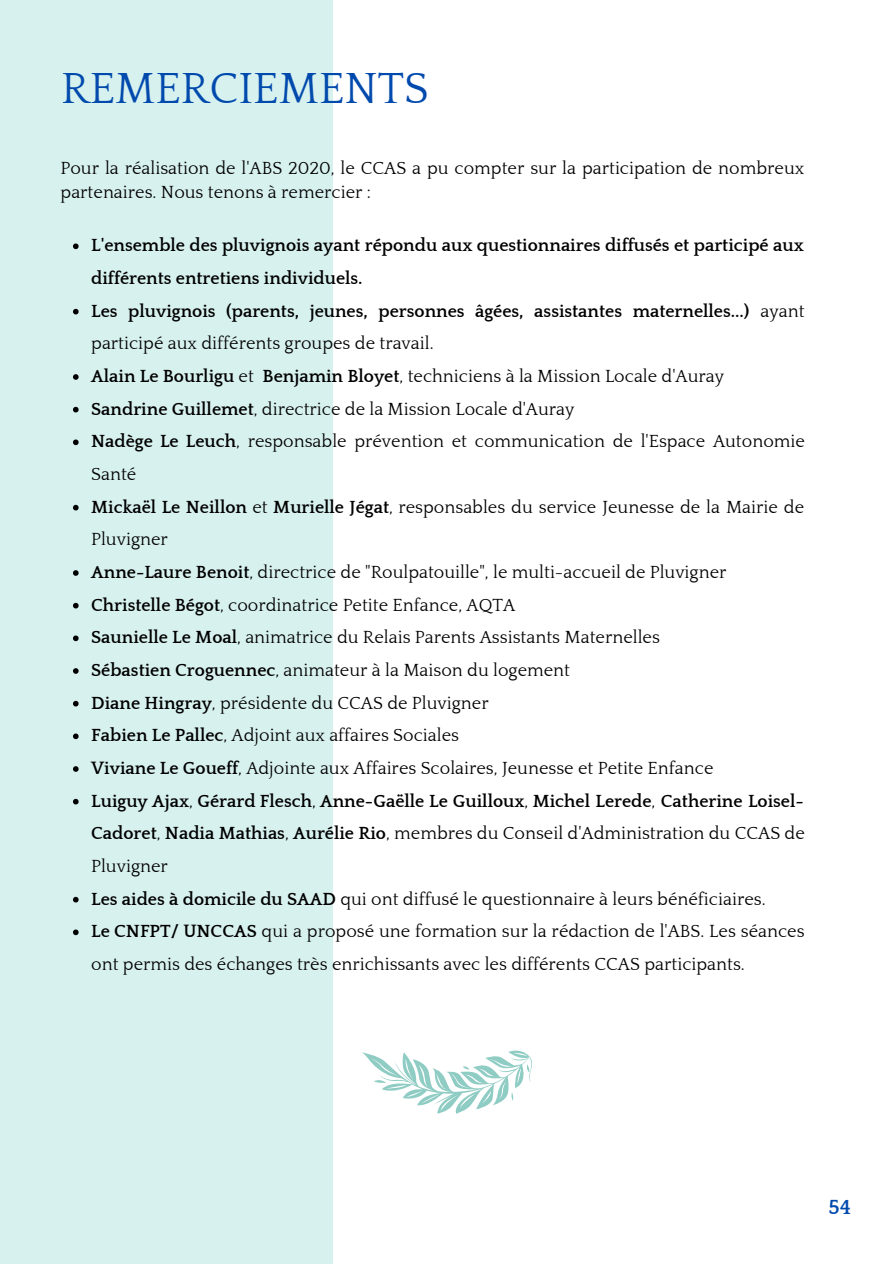
<style>
.page{position:relative;width:894px;height:1264px;background:#fff}
.page>*{position:absolute;margin:0;border:0;box-sizing:border-box;transform-origin:0 0}
.t1{font:44.55px "Quattrocento";color:#004aad}
.t2{font:700 21px "Quattrocento";color:#004aad}
.t3{font:18px/32.7px "Quattrocento";color:#000}
.s1{font-weight:700}
</style>
<div class="page">
<div style="left:0;top:0;width:332px;height:1263px;background:#d7f1ef"></div>
<svg style="left:362px;top:1050px;width:170px;height:63px"></svg>
<svg style="left:73px;top:243px;width:6px;height:6px"></svg>
<svg style="left:73px;top:309px;width:6px;height:5px"></svg>
<svg style="left:73px;top:374px;width:6px;height:6px"></svg>
<svg style="left:73px;top:407px;width:6px;height:5px"></svg>
<svg style="left:73px;top:439px;width:6px;height:6px"></svg>
<svg style="left:73px;top:505px;width:6px;height:5px"></svg>
<svg style="left:73px;top:570px;width:6px;height:6px"></svg>
<svg style="left:73px;top:603px;width:6px;height:5px"></svg>
<svg style="left:73px;top:635px;width:6px;height:6px"></svg>
<svg style="left:73px;top:668px;width:6px;height:5px"></svg>
<svg style="left:73px;top:701px;width:6px;height:5px"></svg>
<svg style="left:73px;top:733px;width:6px;height:6px"></svg>
<svg style="left:73px;top:766px;width:6px;height:5px"></svg>
<svg style="left:73px;top:798px;width:6px;height:6px"></svg>
<svg style="left:73px;top:896px;width:6px;height:6px"></svg>
<svg style="left:73px;top:929px;width:6px;height:6px"></svg>
<h1 class="t1" style="left:61px;top:66px;width:369px">REMERCIEMENTS</h1>
<p class="t3" style="left:61px;top:156px;width:745px;line-height:24.8px">Pour la réalisation de l'ABS 2020, le CCAS a pu compter sur la participation de nombreux partenaires. Nous tenons à remercier :</p>
<p class="t3" style="left:91px;top:230px;width:715px"><span class="s1">L'ensemble des pluvignois ayant répondu aux questionnaires diffusés et participé aux différents entretiens individuels.<br>Les pluvignois (parents, jeunes, personnes âgées, assistantes maternelles...)</span> ayant participé aux différents groupes de travail.<br><span class="s1">Alain Le Bourligu</span> et <span class="s1">Benjamin Bloyet</span>, techniciens à la Mission Locale d'Auray<br><span class="s1">Sandrine Guillemet</span>, directrice de la Mission Locale d'Auray<br><span class="s1">Nadège Le Leuch</span>, responsable prévention et communication de l'Espace Autonomie Santé<br><span class="s1">Mickaël Le Neillon</span> et <span class="s1">Murielle Jégat</span>, responsables du service Jeunesse de la Mairie de Pluvigner<br><span class="s1">Anne-Laure Benoit</span>, directrice de "Roulpatouille", le multi-accueil de Pluvigner <span class="s1">Christelle Bégot</span>, coordinatrice Petite Enfance, AQTA<br><span class="s1">Saunielle Le Moal</span>, animatrice du Relais Parents Assistants Maternelles<br><span class="s1">Sébastien Croguennec</span>, animateur à la Maison du logement<br><span class="s1">Diane Hingray</span>, présidente du CCAS de Pluvigner<br><span class="s1">Fabien Le Pallec</span>, Adjoint aux affaires Sociales<br><span class="s1">Viviane Le Goueff</span>, Adjointe aux Affaires Scolaires, Jeunesse et Petite Enfance<br><span class="s1">Luiguy Ajax</span>, <span class="s1">Gérard Flesch</span>, <span class="s1">Anne-Gaëlle Le Guilloux</span>, <span class="s1">Michel Lerede</span>, <span class="s1">Catherine Loisel-Cadoret</span>, <span class="s1">Nadia Mathias</span>, <span class="s1">Aurélie Rio</span>, membres du Conseil d'Administration du CCAS de Pluvigner<br><span class="s1">Les aides à domicile du SAAD</span> qui ont diffusé le questionnaire à leurs bénéficiaires.<br><span class="s1">Le CNFPT/ UNCCAS</span> qui a proposé une formation sur la rédaction de l'ABS. Les séances ont permis des échanges très enrichissants avec les différents CCAS participants.</p>
<p class="t2" style="left:828px;top:1196px;width:24px">54</p>
</div>
